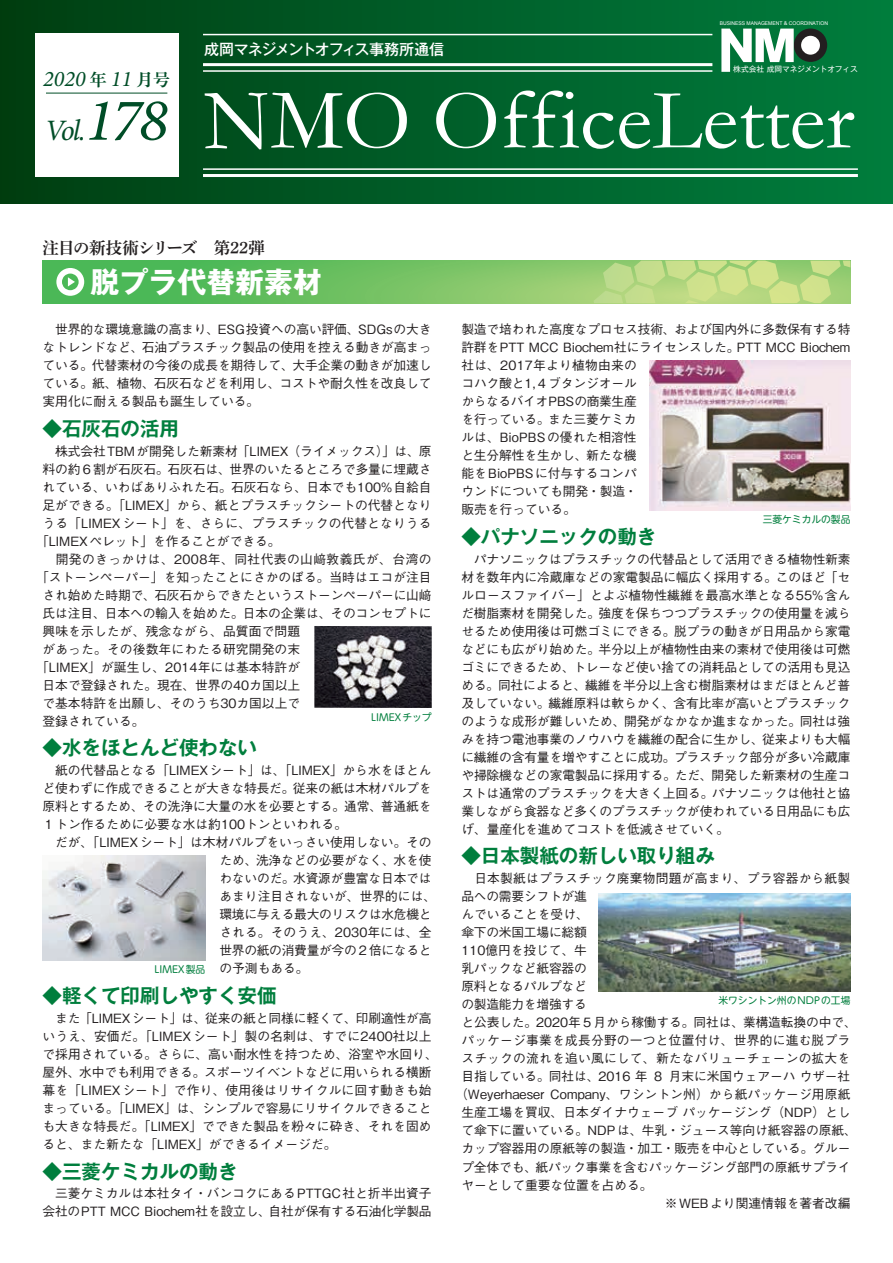
<style>
.page{position:relative;width:893px;height:1263px;background:#fff}
.page>*{position:absolute;margin:0;border:0;box-sizing:border-box;transform-origin:0 0}
.t1{font:87px "Garamond";color:#fff}
.t2{font:italic 29.7px "Minion Pro";color:#004d27}
.t3{font:700 28.95px "Gothic MB101 Pr 6";color:#fff}
.t4{font:italic 22.2px "Minion Pro";color:#004d27}
.t5{font:700 19.5px "Gothic MB101 Pr 6 De";color:#007e3d}
.t6{font:16.5px "Shuei Min Pr 6 B";letter-spacing:-.025em;color:#231f20}
.t7{font:500 15px "Gothic MB101 Pr 6";letter-spacing:-.07em;color:#fff}
.t8{font:500 12.75px/18px "Gothic BBB Pr 6";letter-spacing:-.005em;color:#231f20}
.t9{font:500 12.75px "Gothic BBB Pr 6";letter-spacing:.015em;color:#231f20}
.t10{font:500 12.75px "Gothic BBB Pr 6";letter-spacing:.035em;color:#231f20}
.t11{font:9.75px "UD Shin M Go Pr 6";color:#007e3d}
.t12{font:7.65px "Gothic MB101 Pro";letter-spacing:-.025em;color:#fff}
.t13{font:5.1px "Arial";letter-spacing:-.005em;color:#fff}
.s1{font-family:"Shuei Min Pr 6 B";font-style:normal;font-size:16.8px}
.s2{font-size:60.3px}
</style>
<div class="page">
<div style="left:0;top:0;width:893px;height:203px;background:linear-gradient(to right,#013f13,#007e3f)"></div>
<div style="left:35px;top:34px;width:143px;height:143px;background:#fff"></div>
<hr style="left:46px;top:93px;width:121px;height:1px;background:#004d27">
<div style="left:794px;top:29px;width:33px;height:33px;background:#231f20;border-radius:50%"></div>
<div style="left:801px;top:36px;width:19px;height:19px;background:#fff;border-radius:50%"></div>
<svg style="left:721px;top:29px;width:73px;height:43px"></svg>
<hr style="left:203px;top:34px;width:509px;height:1px;background:#fff">
<hr style="left:203px;top:70px;width:509px;height:2px;background:#fff">
<hr style="left:203px;top:63px;width:509px;height:3px;background:#fff">
<hr style="left:203px;top:168px;width:655px;height:2px;background:#fff">
<hr style="left:203px;top:174px;width:655px;height:3px;background:#fff">
<img style="left:649px;top:360px;width:201px;height:150px">
<img style="left:599px;top:894px;width:252px;height:97px">
<svg style="left:43px;top:261px;width:550px;height:42px;background:#6bc061"></svg>
<svg style="left:593px;top:261px;width:257px;height:42px;background:#bbda84"></svg>
<svg style="left:56px;top:268px;width:28px;height:28px"></svg>
<img style="left:43px;top:855px;width:162px;height:105px">
<img style="left:314px;top:626px;width:118px;height:82px">
<h3 class="t4" style="left:43px;top:64px;width:128px">2020 <span class="s1">年</span> 11 <span class="s1">月号</span></h3>
<h2 class="t2" style="left:45px;top:110px;width:125px">Vol.<span class="s2">178</span></h2>
<p class="t13" style="left:720px;top:20px;width:110px">BUSINESS MANAGEMENT &amp; COORDINATION</p>
<p class="t12" style="left:733px;top:62px;width:126px">株式会社 成岡マネジメントオフィス</p>
<p class="t7" style="left:204px;top:37px;width:241px">成岡マネジメントオフィス事務所通信</p>
<h1 class="t1" style="left:204px;top:68px;width:652px">NMO OfficeLetter</h1>
<p class="t6" style="left:43px;top:238px;width:224px">注目の新技術シリーズ　第22弾</p>
<h3 class="t3" style="left:91px;top:258px;width:233px">脱プラ代替新素材</h3>
<p class="t8" style="left:43px;top:320px;width:391px;text-align:justify">　世界的な環境意識の高まり、ESG投資への高い評価、SDGsの大きなトレンドなど、石油プラスチック製品の使用を控える動きが高まっている。代替素材の今後の成長を期待して、大手企業の動きが加速している。紙、植物、石灰石などを利用し、コストや耐久性を改良して実用化に耐える製品も誕生している。</p>
<h3 class="t5" style="left:43px;top:412px;width:138px">◆石灰石の活用</h3>
<p class="t8" style="left:43px;top:441px;width:391px">　株式会社TBMが開発した新素材「LIMEX（ライメックス）」は、原</p>
<p class="t8" style="left:43px;top:459px;width:390px">料の約６割が石灰石。石灰石は、世界のいたるところで多量に埋蔵さ</p>
<p class="t8" style="left:43px;top:477px;width:391px">れている、いわばありふれた石。石灰石なら、日本でも100%自給自</p>
<p class="t8" style="left:43px;top:495px;width:390px">足ができる。「LIMEX」から、紙とプラスチックシートの代替となり</p>
<p class="t8" style="left:43px;top:513px;width:391px">うる「LIMEXシート」を、さらに、プラスチックの代替となりうる</p>
<p class="t8" style="left:36px;top:531px;width:246px">「LIMEXペレット」を作ることができる。</p>
<p class="t10" style="left:43px;top:549px;width:391px">　開発のきっかけは、2008年、同社代表の山﨑敦義氏が、台湾の</p>
<p class="t8" style="left:36px;top:567px;width:397px">「ストーンペーパー」を知ったことにさかのぼる。当時はエコが注目</p>
<p class="t8" style="left:43px;top:585px;width:391px">され始めた時期で、石灰石からできたというストーンペーパーに山﨑</p>
<p class="t8" style="left:43px;top:603px;width:391px">氏は注目、日本への輸入を始めた。日本の企業は、そのコンセプトに</p>
<p class="t8" style="left:43px;top:621px;width:259px">興味を示したが、残念ながら、品質面で問題</p>
<p class="t8" style="left:43px;top:639px;width:259px">があった。その後数年にわたる研究開発の末</p>
<p class="t8" style="left:36px;top:657px;width:266px">「LIMEX」が誕生し、2014年には基本特許が</p>
<p class="t8" style="left:43px;top:675px;width:259px">日本で登録された。現在、世界の40カ国以上</p>
<p class="t8" style="left:43px;top:693px;width:259px">で基本特許を出願し、そのうち30カ国以上で</p>
<p class="t8" style="left:43px;top:711px;width:103px">登録されている。</p>
<h3 class="t5" style="left:43px;top:732px;width:216px">◆水をほとんど使わない</h3>
<p class="t8" style="left:43px;top:761px;width:391px">　紙の代替品となる「LIMEXシート」は、「LIMEX」から水をほとん</p>
<p class="t8" style="left:43px;top:779px;width:391px">ど使わずに作成できることが大きな特長だ。従来の紙は木材パルプを</p>
<p class="t8" style="left:43px;top:797px;width:391px">原料とするため、その洗浄に大量の水を必要とする。通常、普通紙を</p>
<p class="t8" style="left:43px;top:815px;width:306px">１トン作るために必要な水は約100トンといわれる。</p>
<p class="t8" style="left:43px;top:833px;width:390px">　だが、「LIMEXシート」は木材パルプをいっさい使用しない。その</p>
<p class="t8" style="left:219px;top:851px;width:214px">ため、洗浄などの必要がなく、水を使</p>
<p class="t8" style="left:219px;top:869px;width:214px">わないのだ。水資源が豊富な日本では</p>
<p class="t8" style="left:219px;top:887px;width:218px">あまり注目されないが、世界的には、</p>
<p class="t8" style="left:219px;top:905px;width:214px">環境に与える最大のリスクは水危機と</p>
<p class="t8" style="left:219px;top:923px;width:214px">される。そのうえ、2030年には、全</p>
<p class="t8" style="left:219px;top:941px;width:214px">世界の紙の消費量が今の２倍になると</p>
<p class="t8" style="left:219px;top:959px;width:91px">の予測もある。</p>
<h3 class="t5" style="left:43px;top:979px;width:235px">◆軽くて印刷しやすく安価</h3>
<p class="t8" style="left:43px;top:1008px;width:397px">　また「LIMEXシート」は、従来の紙と同様に軽くて、印刷適性が高いうえ、安価だ。「LIMEXシート」製の名刺は、すでに2400社以上で採用されている。さらに、高い耐水性を持つため、浴室や水回り、屋外、水中でも利用できる。スポーツイベントなどに用いられる横断幕を「LIMEXシート」で作り、使用後はリサイクルに回す動きも始まっている。「LIMEX」は、シンプルで容易にリサイクルできることも大きな特長だ。「LIMEX」でできた製品を粉々に砕き、それを固めると、また新たな「LIMEX」ができるイメージだ。</p>
<h3 class="t5" style="left:43px;top:1155px;width:196px">◆三菱ケミカルの動き</h3>
<p class="t8" style="left:43px;top:1184px;width:391px">　三菱ケミカルは本社タイ・バンコクにあるPTTGC社と折半出資子会社のPTT MCC Biochem社を設立し、自社が保有する石油化学製品</p>
<p class="t11" style="left:371px;top:709px;width:62px">LIMEXチップ</p>
<p class="t11" style="left:154px;top:962px;width:52px">LIMEX製品</p>
<p class="t8" style="left:461px;top:320px;width:391px">製造で培われた高度なプロセス技術、および国内外に多数保有する特許群をPTT MCC Biochem社にライセンスした。PTT MCC Biochem社は、2017年より植物由来の<br>コハク酸と1,４ブタンジオール<br>からなるバイオPBSの商業生産<br>を行っている。また三菱ケミカ<br>ルは、BioPBSの優れた相溶性<br>と生分解性を生かし、新たな機<br>能をBioPBSに付与するコンパ<br>ウンドについても開発・製造・<br>販売を行っている。</p>
<h3 class="t5" style="left:461px;top:520px;width:196px">◆パナソニックの動き</h3>
<p class="t8" style="left:461px;top:549px;width:391px;text-align:justify">　パナソニックはプラスチックの代替品として活用できる植物性新素材を数年内に冷蔵庫などの家電製品に幅広く採用する。このほど「セルロースファイバー」とよぶ植物性繊維を最高水準となる55%含んだ樹脂素材を開発した。強度を保ちつつプラスチックの使用量を減らせるため使用後は可燃ゴミにできる。脱プラの動きが日用品から家電などにも広がり始めた。半分以上が植物性由来の素材で使用後は可燃ゴミにできるため、トレーなど使い捨ての消耗品としての活用も見込める。同社によると、繊維を半分以上含む樹脂素材はまだほとんど普及していない。繊維原料は軟らかく、含有比率が高いとプラスチックのような成形が難しいため、開発がなかなか進まなかった。同社は強みを持つ電池事業のノウハウを繊維の配合に生かし、従来よりも大幅に繊維の含有量を増やすことに成功。プラスチック部分が多い冷蔵庫や掃除機などの家電製品に採用する。ただ、開発した新素材の生産コストは通常のプラスチックを大きく上回る。パナソニックは他社と協業しながら食器など多くのプラスチックが使われている日用品にも広げ、量産化を進めてコストを低減させていく。</p>
<h3 class="t5" style="left:461px;top:840px;width:255px">◆日本製紙の新しい取り組み</h3>
<p class="t9" style="left:461px;top:868px;width:390px">　日本製紙はプラスチック廃棄物問題が高まり、プラ容器から紙製</p>
<p class="t8" style="left:461px;top:887px;width:127px">品への需要シフトが進</p>
<p class="t8" style="left:461px;top:905px;width:129px">んでいることを受け、</p>
<p class="t8" style="left:461px;top:923px;width:127px">傘下の米国工場に総額</p>
<p class="t8" style="left:461px;top:941px;width:127px">110億円を投じて、牛</p>
<p class="t8" style="left:461px;top:959px;width:127px">乳パックなど紙容器の</p>
<p class="t8" style="left:461px;top:977px;width:127px">原料となるパルプなど</p>
<p class="t8" style="left:461px;top:995px;width:127px">の製造能力を増強する</p>
<p class="t8" style="left:461px;top:1013px;width:397px">と公表した。2020年５月から稼働する。同社は、業構造転換の中で、</p>
<p class="t9" style="left:461px;top:1030px;width:390px">パッケージ事業を成長分野の一つと位置付け、世界的に進む脱プラ</p>
<p class="t9" style="left:461px;top:1048px;width:390px">スチックの流れを追い風にして、新たなバリューチェーンの拡大を</p>
<p class="t8" style="left:461px;top:1067px;width:390px">目指している。同社は、2016 年 ８ 月末に米国ウェアーハ ウザー社</p>
<p class="t8" style="left:455px;top:1085px;width:397px">（Weyerhaeser Company、ワシントン州）から紙パッケージ用原紙</p>
<p class="t8" style="left:461px;top:1103px;width:391px">生産工場を買収、日本ダイナウェーブ パッケージング（NDP）とし</p>
<p class="t8" style="left:461px;top:1121px;width:397px">て傘下に置いている。NDPは、牛乳・ジュース等向け紙容器の原紙、</p>
<p class="t8" style="left:461px;top:1139px;width:391px">カップ容器用の原紙等の製造・加工・販売を中心としている。グルー</p>
<p class="t8" style="left:461px;top:1157px;width:391px">プ全体でも、紙パック事業を含むパッケージング部門の原紙サプライ</p>
<p class="t8" style="left:461px;top:1175px;width:193px">ヤーとして重要な位置を占める。</p>
<p class="t8" style="left:665px;top:1193px;width:187px">※WEBより関連情報を著者改編</p>
<p class="t11" style="left:763px;top:511px;width:89px">三菱ケミカルの製品</p>
<p class="t11" style="left:718px;top:992px;width:134px">米ワシントン州のNDPの工場</p>
</div>
